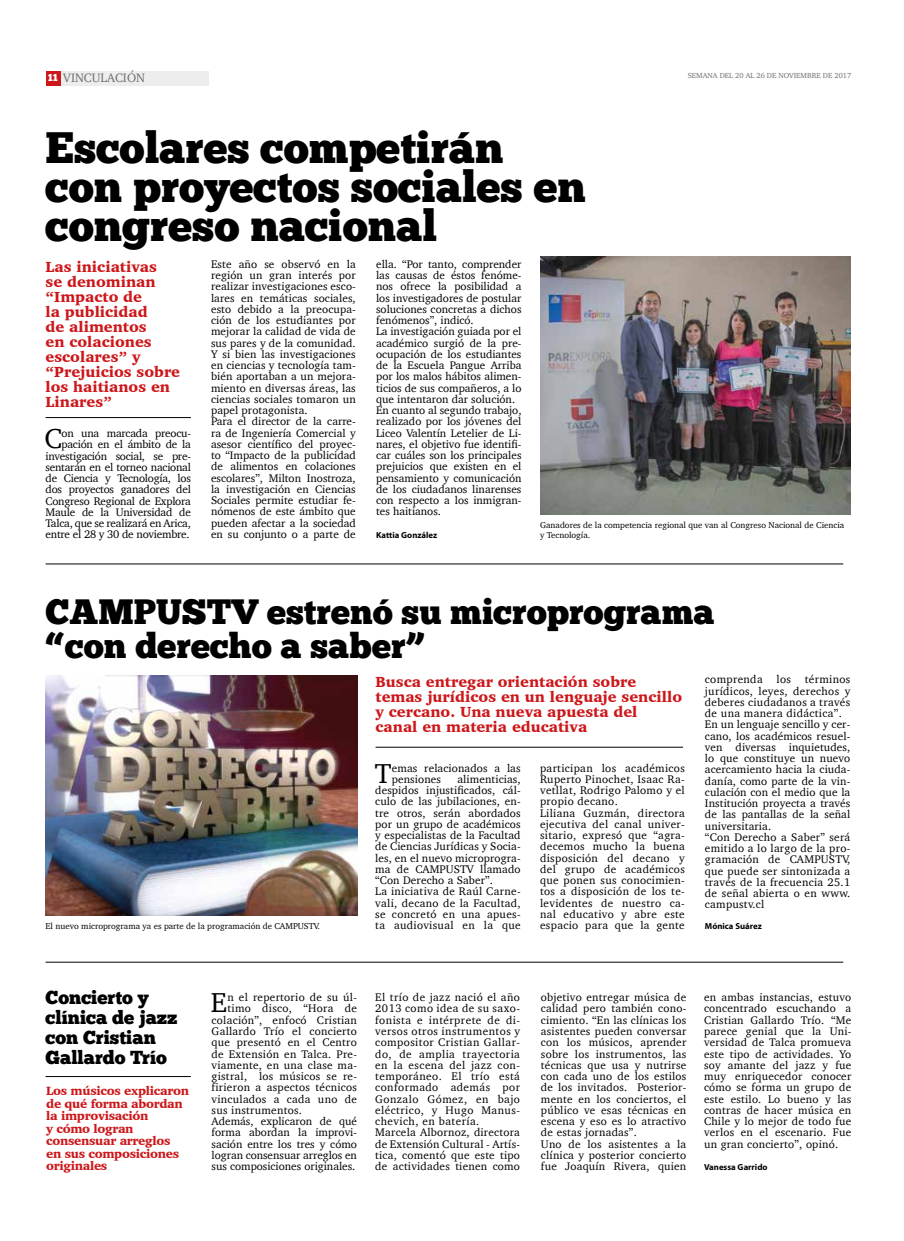
<style>
.page{position:relative;width:904px;height:1241px;background:#fff}
.page>*{position:absolute;margin:0;border:0;box-sizing:border-box;transform-origin:0 0}
.t1{font:43.75px/38.8px "Chunk Five Ex";color:#000}
.t2{font:35px/33.8px "Chunk Five Ex";color:#000}
.t3{font:28px "Charter";color:#000}
.t4{font:18.75px/20px "Chunk Five Ex";color:#000}
.t5{font:900 15px/15px "Charter";color:#cd171a}
.t6{font:12.5px "Charter";color:#706f6f}
.t7{font:900 12.25px/12.5px "Charter";letter-spacing:-.025em;color:#cd171a}
.t8{font:11.25px/11.2px "Charter";letter-spacing:.01em;color:#000}
.t9{font:11.25px/11.2px "Charter";letter-spacing:.04em;color:#000}
.t10{font:11.25px/11.2px "Charter";letter-spacing:.03em;color:#000}
.t11{font:11.25px/11.2px "Charter";letter-spacing:-.02em;color:#000;text-align:right}
.t12{font:8.75px/10.5px "Charter";color:#000}
.t13{font:700 8.75px "Myriad Pro";color:#000}
.t14{font:7.5px "Charter";color:#706f6f}
.s1{font-family:"Chunk Five Ex";font-size:10px;color:#fff}
</style>
<div class="page">
<div style="left:46px;top:71px;width:15px;height:15px;background:#cd171a"></div>
<div style="left:62px;top:71px;width:147px;height:15px;background:#ededed"></div>
<hr style="left:46px;top:417px;width:145px;height:1px;background:#000">
<hr style="left:46px;top:1076px;width:145px;height:1px;background:#000">
<hr style="left:46px;top:563px;width:797px;height:1px;background:#000">
<hr style="left:46px;top:961px;width:797px;height:1px;background:#000">
<img style="left:540px;top:257px;width:310px;height:257px">
<img style="left:46px;top:675px;width:312px;height:240px">
<hr style="left:375px;top:746px;width:308px;height:1px;background:#000">
<p class="t6" style="left:48px;top:67px;width:99px"><span class="s1">11</span> VINCULACIÓN</p>
<h1 class="t1" style="left:46px;top:127px;width:541px">Escolares competirán con proyectos sociales en congreso nacional</h1>
<p class="t14" style="left:687px;top:69px;width:165px">SEMANA DEL 20 AL 26 DE NOVIEMBRE DE 2017</p>
<h3 class="t5" style="left:46px;top:258px;width:136px">Las iniciativas<br>se denominan “Impacto de<br>la publicidad<br>de alimentos<br>en colaciones escolares” y “Prejuicios sobre los haitianos en<br>Linares”</h3>
<p class="t11" style="left:46px;top:427px;width:147px">on una marcada preocu&shy;pación en el ámbito de la investigación social, se pre&shy;sentarán en el torneo nacional de Ciencia y Tecnología, los dos proyectos ganadores del<br>Congreso Regional de Explora<br>Maule de la Universidad de<br>Talca, que se realizará en Arica, entre el 28 y 30 de noviembre.</p>
<h3 class="t3" style="left:44px;top:414px;width:19px">C</h3>
<p class="t8" style="left:211px;top:258px;width:146px">Este año se observó en la región un gran interés por realizar investigaciones esco&shy;lares en temáticas sociales, esto debido a la preocupa&shy;ción de los estudiantes por mejorar la calidad de vida de sus pares y de la comunidad.<br>Y si bien las investigaciones en ciencias y tecnología tam&shy;bién aportaban a un mejora&shy;miento en diversas áreas, las ciencias sociales tomaron un papel protagonista.<br>Para el director de la carre&shy;ra de Ingeniería Comercial y asesor científico del proyec&shy;to “Impacto de la publicidad de alimentos en colaciones escolares”, Milton Inostroza, la investigación en Ciencias<br>Sociales permite estudiar fe&shy;nómenos de este ámbito que pueden afectar a la sociedad en su conjunto o a parte de</p>
<p class="t8" style="left:376px;top:258px;width:147px">ella. “Por tanto, comprender las causas de éstos fenóme&shy;nos ofrece la posibilidad a los investigadores de postular soluciones concretas a dichos fenómenos”, indicó.<br>La investigación guiada por el académico surgió de la pre&shy;ocupación de los estudiantes de la Escuela Pangue Arriba por los malos hábitos alimen&shy;ticios de sus compañeros, a lo que intentaron dar solución.<br>En cuanto al segundo trabajo, realizado por los jóvenes del<br>Liceo Valentín Letelier de Li&shy;nares, el objetivo fue identifi&shy;car cuáles son los principales prejuicios que existen en el pensamiento y comunicación de los ciudadanos linarenses con respecto a los inmigran&shy;tes haitianos.</p>
<p class="t13" style="left:376px;top:529px;width:63px">Kattia González</p>
<p class="t12" style="left:540px;top:519px;width:306px">Ganadores de la competencia regional que van al Congreso Nacional de Ciencia y Tecnología.</p>
<h2 class="t2" style="left:46px;top:594px;width:670px">CAMPUSTV estrenó su microprograma “con derecho a saber”</h2>
<p class="t12" style="left:46px;top:920px;width:276px">El nuevo microprograma ya es parte de la programación de CAMPUSTV.</p>
<h3 class="t5" style="left:375px;top:674px;width:308px">Busca entregar orientación sobre temas jurídicos en un lenguaje sencillo y cercano. Una nueva apuesta del canal en materia educativa</h3>
<p class="t8" style="left:375px;top:773px;width:147px;text-indent:82px">alimenticias, despidos injustificados, cál&shy;culo de las jubilaciones, en&shy;tre otros, serán abordados por un grupo de académicos y especialistas de la Facultad de Ciencias Jurídicas y Socia&shy;les, en el nuevo microprogra&shy;ma de CAMPUSTV llamado “Con Derecho a Saber”.<br>La iniciativa de Raúl Carne&shy;vali, decano de la Facultad, se concretó en una apues&shy;ta audiovisual en la que</p>
<p class="t10" style="left:540px;top:761px;width:146px">participan los académicos<br>Ruperto Pinochet, Isaac Ra&shy;vetllat, Rodrigo Palomo y el propio decano.<br>Liliana Guzmán, directora ejecutiva del canal univer&shy;sitario, expresó que “agra&shy;decemos mucho la buena disposición del decano y del grupo de académicos que ponen sus conocimien&shy;tos a disposición de los te&shy;levidentes de nuestro ca&shy;nal educativo y abre este espacio para que la gente</p>
<h3 class="t3" style="left:375px;top:749px;width:18px">T</h3>
<p class="t8" style="left:392px;top:761px;width:130px">emas relacionados a las pensiones</p>
<p class="t8" style="left:705px;top:673px;width:147px">comprenda los términos jurídicos, leyes, derechos y deberes ciudadanos a través de una manera didáctica”.<br>En un lenguaje sencillo y cer&shy;cano, los académicos resuel&shy;ven diversas inquietudes, lo que constituye un nuevo acercamiento hacia la ciuda&shy;danía, como parte de la vin&shy;culación con el medio que la<br>Institución proyecta a través de las pantallas de la señal universitaria.<br>“Con Derecho a Saber” será emitido a lo largo de la pro&shy;gramación de CAMPUSTV, que puede ser sintonizada a través de la frecuencia 25.1 de señal abierta o en www. campustv.cl</p>
<p class="t13" style="left:705px;top:920px;width:58px">Mónica Suárez</p>
<h3 class="t4" style="left:46px;top:986px;width:134px">Concierto y clínica de jazz con Cristian<br>Gallardo Trío</h3>
<h3 class="t3" style="left:211px;top:978px;width:18px">E</h3>
<p class="t8" style="left:227px;top:991px;width:131px">n el repertorio de su úl-</p>
<p class="t8" style="left:227px;top:1002px;width:131px">timo disco, “Hora de</p>
<p class="t8" style="left:212px;top:1013px;width:147px">colación”, enfocó Cristian</p>
<p class="t8" style="left:212px;top:1025px;width:147px">Gallardo Trío el concierto</p>
<p class="t8" style="left:212px;top:1036px;width:147px">que presentó en el Centro</p>
<p class="t8" style="left:212px;top:1047px;width:147px">de Extensión en Talca. Pre-</p>
<p class="t8" style="left:212px;top:1058px;width:147px">viamente, en una clase ma-</p>
<p class="t8" style="left:212px;top:1070px;width:147px">gistral, los músicos se re-</p>
<p class="t8" style="left:212px;top:1081px;width:147px">firieron a aspectos técnicos</p>
<p class="t8" style="left:212px;top:1092px;width:147px">vinculados a cada uno de</p>
<p class="t8" style="left:212px;top:1103px;width:92px">sus instrumentos.</p>
<p class="t8" style="left:212px;top:1115px;width:147px">Además, explicaron de qué</p>
<p class="t8" style="left:212px;top:1126px;width:147px">forma abordan la improvi-</p>
<p class="t8" style="left:212px;top:1137px;width:147px">sación entre los tres y cómo</p>
<p class="t8" style="left:212px;top:1148px;width:147px">logran consensuar arreglos en</p>
<p class="t8" style="left:212px;top:1160px;width:145px">sus composiciones originales.</p>
<p class="t7" style="left:46px;top:1084px;width:144px">Los músicos explicaron de qué forma abordan la improvisación<br>y cómo logran consensuar arreglos<br>en sus composiciones originales</p>
<p class="t9" style="left:375px;top:991px;width:146px">El trío de jazz nació el año<br>2013 como idea de su saxo&shy;fonista e intérprete de di&shy;versos otros instrumentos y compositor Cristian Gallar&shy;do, de amplia trayectoria en la escena del jazz con&shy;temporáneo. El trío está conformado además por<br>Gonzalo Gómez, en bajo eléctrico, y Hugo Manus&shy;chevich, en batería.<br>Marcela Albornoz, directora de Extensión Cultural - Artís&shy;tica, comentó que este tipo de actividades tienen como</p>
<p class="t8" style="left:541px;top:991px;width:147px">objetivo entregar música de calidad pero también cono&shy;cimiento. “En las clínicas los asistentes pueden conversar con los músicos, aprender sobre los instrumentos, las técnicas que usa y nutrirse con cada uno de los estilos de los invitados. Posterior&shy;mente en los conciertos, el público ve esas técnicas en escena y eso es lo atractivo de estas jornadas”.<br>Uno de los asistentes a la clínica y posterior concierto fue Joaquín Rivera, quien</p>
<p class="t8" style="left:704px;top:991px;width:149px;text-align:justify">en ambas instancias, estuvo concentrado escuchando a Cristian Gallardo Trío. “Me parece genial que la Uni&shy;versidad de Talca promueva este tipo de actividades. Yo soy amante del jazz y fue muy enriquecedor conocer cómo se forma un grupo de este estilo. Lo bueno y las contras de hacer música en Chile y lo mejor de todo fue verlos en el escenario. Fue un gran concierto”, opinó.</p>
<p class="t13" style="left:704px;top:1161px;width:65px">Vanessa Garrido</p>
</div>
